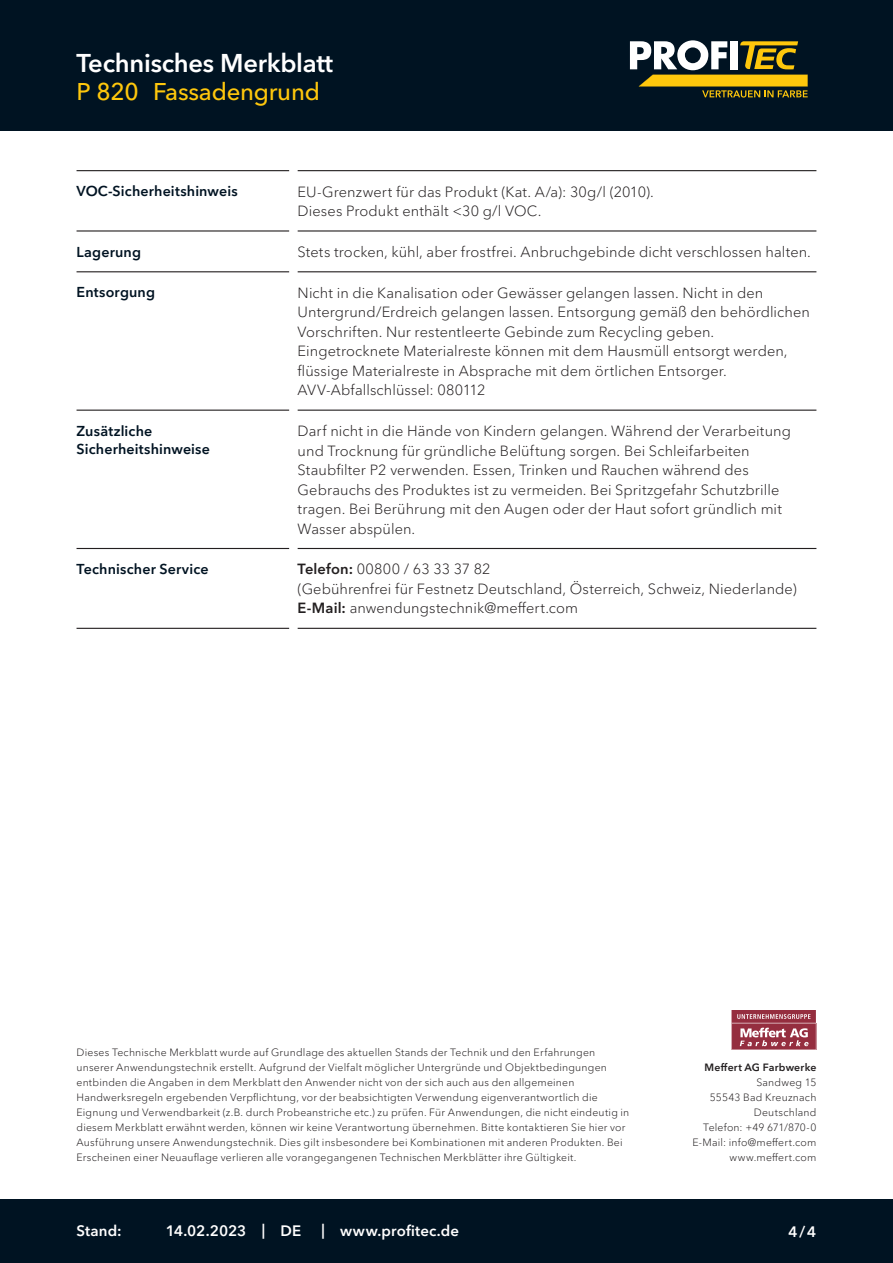
<style>
.page{position:relative;width:893px;height:1263px;background:#fff}
.page>*{position:absolute;margin:0;border:0;box-sizing:border-box;transform-origin:0 0}
.CB_AF_Kopf_TM{font:600 25.5px "Avenir Next Cyr";letter-spacing:-.01em;color:#fff}
.CB_AF_Kopf_Produktna{font:500 24px "Avenir Next Cyr";letter-spacing:-.01em;color:#fec70c}
.CB_AF_Fuss_Stand_lin{font:600 15px "Avenir Next Cyr";letter-spacing:.01em;color:#fff}
.CB_AF_Text_Standard{font:300 14.7px/19.5px "Avenir Next Cyr";letter-spacing:.005em;color:#231f20}
.CB_AF_Abschnitt_Uebe{font:600 14.25px/18px "Avenir Next Cyr";letter-spacing:.01em;color:#001322}
.CB_AF_Disclaimer{font:300 10.5px/15px "Avenir Next Cyr";letter-spacing:.02em;color:#231f20}
.CB_AF_INVKB{font:300 10.5px/15px "Avenir Next Cyr";letter-spacing:.02em;color:#231f20;text-align:right}
.s1{font-weight:600}
</style>
<div class="page">
<div style="left:0;top:0;width:893px;height:131px;background:#001322"></div>
<div style="left:0;top:1199px;width:893px;height:64px;background:#001322"></div>
<hr style="left:77px;top:170px;width:212px;height:1px;background:#231f20">
<hr style="left:298px;top:170px;width:518px;height:1px;background:#231f20">
<hr style="left:77px;top:230px;width:212px;height:2px;background:#231f20">
<hr style="left:298px;top:230px;width:518px;height:2px;background:#231f20">
<hr style="left:77px;top:271px;width:212px;height:1px;background:#231f20">
<hr style="left:298px;top:271px;width:518px;height:1px;background:#231f20">
<hr style="left:77px;top:410px;width:212px;height:1px;background:#231f20">
<hr style="left:298px;top:410px;width:518px;height:1px;background:#231f20">
<hr style="left:77px;top:548px;width:212px;height:1px;background:#231f20">
<hr style="left:298px;top:548px;width:518px;height:1px;background:#231f20">
<hr style="left:77px;top:628px;width:212px;height:1px;background:#231f20">
<hr style="left:298px;top:628px;width:518px;height:1px;background:#231f20">
<svg style="left:731px;top:1010px;width:85px;height:40px;background:#aa5866"></svg>
<svg style="left:630px;top:40px;width:178px;height:58px"></svg>
<p class="CB_AF_Kopf_TM" style="left:77px;top:47px;width:258px">Technisches Merkblatt</p>
<p class="CB_AF_Kopf_Produktna" style="left:77px;top:78px;width:64px">P 820</p>
<p class="CB_AF_Kopf_Produktna" style="left:153px;top:78px;width:168px">Fassadengrund</p>
<p class="CB_AF_Abschnitt_Uebe" style="left:77px;top:182px;width:163px">VOC-Sicherheitshinweis</p>
<p class="CB_AF_Text_Standard" style="left:298px;top:182px;width:358px">EU-Grenzwert für das Produkt (Kat. A/a): 30g/l (2010).<br>Dieses Produkt enthält &lt;30 g/l VOC.</p>
<p class="CB_AF_Abschnitt_Uebe" style="left:77px;top:243px;width:66px">Lagerung</p>
<p class="CB_AF_Text_Standard" style="left:298px;top:242px;width:515px">Stets trocken, kühl, aber frostfrei. Anbruchgebinde dicht verschlossen halten.</p>
<p class="CB_AF_Abschnitt_Uebe" style="left:77px;top:283px;width:80px">Entsorgung</p>
<p class="CB_AF_Text_Standard" style="left:298px;top:283px;width:514px">Nicht in die Kanalisation oder Gewässer gelangen lassen. Nicht in den Untergrund/Erdreich gelangen lassen. Entsorgung gemäß den behördlichen Vorschriften. Nur restentleerte Gebinde zum Recycling geben.<br>Eingetrocknete Materialreste können mit dem Hausmüll entsorgt werden, flüssige Materialreste in Absprache mit dem örtlichen Entsorger.<br>AVV-Abfallschlüssel: 080112</p>
<p class="CB_AF_Abschnitt_Uebe" style="left:77px;top:422px;width:135px">Zusätzliche<br>Sicherheitshinweise</p>
<p class="CB_AF_Text_Standard" style="left:298px;top:421px;width:495px">Darf nicht in die Hände von Kindern gelangen. Während der Verarbeitung und Trocknung für gründliche Belüftung sorgen. Bei Schleifarbeiten Staubfilter P2 verwenden. Essen, Trinken und Rauchen während des Gebrauchs des Produktes ist zu vermeiden. Bei Spritzgefahr Schutzbrille tragen. Bei Berührung mit den Augen oder der Haut sofort gründlich mit Wasser abspülen.</p>
<p class="CB_AF_Abschnitt_Uebe" style="left:77px;top:560px;width:134px">Technischer Service</p>
<p class="CB_AF_Text_Standard" style="left:298px;top:560px;width:501px"><span class="s1">Telefon:</span> 00800 / 63 33 37 82<br>(Gebührenfrei für Festnetz Deutschland, Österreich, Schweiz, Niederlande)<br><span class="s1">E-Mail:</span> anwendungstechnik@meffert.com</p>
<p class="CB_AF_Disclaimer" style="left:77px;top:1045px;width:554px">Dieses Technische Merkblatt wurde auf Grundlage des aktuellen Stands der Technik und den Erfahrungen unserer Anwendungstechnik erstellt. Aufgrund der Vielfalt möglicher Untergründe und Objektbedingungen entbinden die Angaben in dem Merkblatt den Anwender nicht von der sich auch aus den allgemeinen Handwerksregeln ergebenden Verpflichtung, vor der beabsichtigten Verwendung eigenverantwortlich die Eignung und Verwendbarkeit (z.B. durch Probeanstriche etc.) zu prüfen. Für Anwendungen, die nicht eindeutig in diesem Merkblatt erwähnt werden, können wir keine Verantwortung übernehmen. Bitte kontaktieren Sie hier vor Ausführung unsere Anwendungstechnik. Dies gilt insbesondere bei Kombinationen mit anderen Produkten. Bei Erscheinen einer Neuauflage verlieren alle vorangegangenen Technischen Merkblätter ihre Gültigkeit.</p>
<p class="CB_AF_Fuss_Stand_lin" style="left:77px;top:1222px;width:47px">Stand:</p>
<p class="CB_AF_Fuss_Stand_lin" style="left:166px;top:1222px;width:82px">14.02.2023</p>
<p class="CB_AF_Fuss_Stand_lin" style="left:262px;top:1221px;width:5px">|</p>
<p class="CB_AF_Fuss_Stand_lin" style="left:281px;top:1222px;width:22px">DE</p>
<p class="CB_AF_Fuss_Stand_lin" style="left:321px;top:1221px;width:5px">|</p>
<p class="CB_AF_Fuss_Stand_lin" style="left:340px;top:1222px;width:120px">www.profitec.de</p>
<p class="CB_AF_INVKB" style="left:693px;top:1060px;width:125px"><span class="s1">Meffert AG Farbwerke<br></span>Sandweg 15<br>55543 Bad Kreuznach<br>Deutschland<br>Telefon: +49 671/870-0<br>E-Mail: info@meffert.com www.meffert.com</p>
<p class="CB_AF_Fuss_Stand_lin" style="left:788px;top:1222px;width:29px">4/4</p>
</div>
